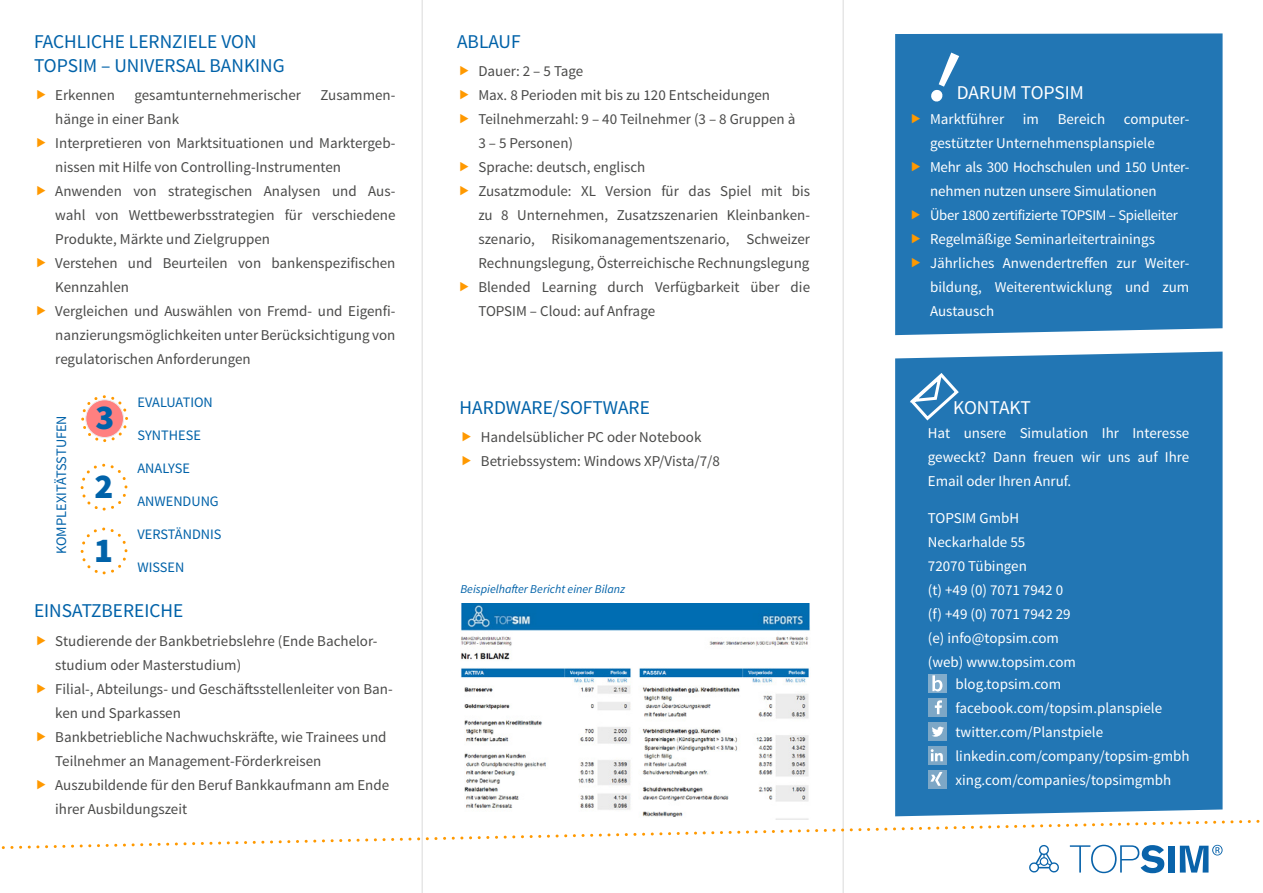
<style>
.page{position:relative;width:1263px;height:893px;background:#fff}
.page>*{position:absolute;margin:0;border:0;box-sizing:border-box;transform-origin:0 0}
.t1{font:900 34.95px/68.7px "Source Sans Pro";color:#0062a9}
.t2{font:19.5px/23.4px "Source Sans Pro";color:#0062a9}
.t3{font:19.5px "Source Sans Pro";color:#fff}
.t4{font:15px/24px "Source Sans Pro";color:#4a4a49}
.t5{font:15px/24px "Source Sans Pro";color:#fff}
.t6{font:14.7px "Source Sans Pro";letter-spacing:-.02em;color:#fff}
.t7{font:14.4px "Source Sans Pro";color:#0062a9}
.t8{font:italic 12px "Source Sans Pro";color:#0062a9}
</style>
<div class="page">
<hr style="left:422px;top:0;width:1px;height:893px;background:#dadada">
<hr style="left:843px;top:0;width:1px;height:893px;background:#dadada">
<svg style="left:1px;top:818px;width:1259px;height:36px"></svg>
<img style="left:460px;top:603px;width:350px;height:216px">
<div style="left:86px;top:400px;width:37px;height:37px;background:#ff8080;border-radius:50%"></div>
<div style="left:86px;top:400px;width:38px;height:38px;border:1px solid #dadada;border-radius:50%"></div>
<div style="left:81px;top:395px;width:47px;height:47px;border:3px dashed #f90;border-radius:50%"></div>
<div style="left:81px;top:464px;width:46px;height:47px;border:3px dashed #f90;border-radius:50%"></div>
<div style="left:81px;top:527px;width:46px;height:47px;border:3px dashed #f90;border-radius:50%"></div>
<div style="left:895px;top:33px;width:327px;height:302px;background:#2276b4"></div>
<div style="left:895px;top:352px;width:327px;height:464px;background:#2276b4"></div>
<svg style="left:905px;top:369px;width:56px;height:54px;background:#478dc0"></svg>
<div style="left:928px;top:698px;width:18px;height:18px;background:#7da7c6"></div>
<svg style="left:935px;top:700px;width:7px;height:14px"></svg>
<div style="left:928px;top:722px;width:18px;height:18px;background:#7da7c6"></div>
<svg style="left:932px;top:727px;width:12px;height:10px"></svg>
<svg style="left:928px;top:746px;width:18px;height:18px"></svg>
<svg style="left:931px;top:749px;width:12px;height:12px"></svg>
<div style="left:928px;top:770px;width:18px;height:18px;background:#7da7c6"></div>
<svg style="left:930px;top:772px;width:12px;height:14px"></svg>
<div style="left:928px;top:674px;width:18px;height:18px;background:#82accb"></div>
<svg style="left:932px;top:675px;width:10px;height:16px"></svg>
<svg style="left:1070px;top:845px;width:94px;height:28px"></svg>
<div style="left:1168px;top:846px;width:6px;height:26px;background:#0963aa"></div>
<svg style="left:1180px;top:845px;width:42px;height:27px"></svg>
<svg style="left:1028px;top:844px;width:32px;height:29px"></svg>
<svg style="left:912px;top:114px;width:8px;height:9px"></svg>
<svg style="left:912px;top:162px;width:8px;height:9px"></svg>
<svg style="left:912px;top:210px;width:8px;height:9px"></svg>
<svg style="left:912px;top:234px;width:8px;height:9px"></svg>
<svg style="left:912px;top:258px;width:8px;height:9px"></svg>
<div style="left:929px;top:52px;width:31px;height:51px;background:#2276b4"></div>
<h2 class="t2" style="left:34px;top:31px;width:252px">FACHLICHE LERNZIELE VON<br>TOPSIM – UNIVERSAL BANKING</h2>
<p class="t4" style="left:55px;top:83px;width:61px">Erkennen</p>
<p class="t4" style="left:134px;top:83px;width:168px">gesamtunternehmerischer</p>
<p class="t4" style="left:320px;top:83px;width:76px">Zusammen-</p>
<p class="t4" style="left:55px;top:107px;width:342px">hänge in einer Bank<br>Interpretieren von Marktsituationen und Marktergeb&shy;nissen mit Hilfe von Controlling-Instrumenten Anwenden von strategischen Analysen und Aus&shy;wahl von Wettbewerbsstrategien für verschiedene Produkte, Märkte und Zielgruppen<br>Verstehen und Beurteilen von bankenspezifischen Kennzahlen<br>Vergleichen und Auswählen von Fremd- und Eigenfi&shy;nanzierungsmöglichkeiten unter Berücksichtigung von regulatorischen Anforderungen</p>
<p class="t7" style="left:52px;top:554px;width:140px;rotate:-90deg">KOMPLEXITÄTSSTUFEN</p>
<h1 class="t1" style="left:95px;top:385px;width:21px">3<br>2</h1>
<h1 class="t1" style="left:94px;top:517px;width:20px">1</h1>
<p class="t7" style="left:138px;top:393px;width:77px">EVALUATION</p>
<p class="t7" style="left:138px;top:426px;width:65px">SYNTHESE</p>
<p class="t7" style="left:138px;top:459px;width:54px">ANALYSE</p>
<p class="t7" style="left:138px;top:492px;width:83px">ANWENDUNG</p>
<p class="t7" style="left:138px;top:525px;width:85px">VERSTÄNDNIS</p>
<p class="t7" style="left:138px;top:558px;width:48px">WISSEN</p>
<h2 class="t2" style="left:34px;top:599px;width:151px">EINSATZBEREICHE</h2>
<p class="t4" style="left:55px;top:629px;width:339px">Studierende der Bankbetriebslehre (Ende Bachelor&shy;studium oder Masterstudium)<br>Filial-, Abteilungs- und Geschäftsstellenleiter von Ban&shy;ken und Sparkassen<br>Bankbetriebliche Nachwuchskräfte, wie Trainees und Teilnehmer an Management-Förderkreisen Auszubildende für den Beruf Bankkaufmann am Ende ihrer Ausbildungszeit</p>
<h2 class="t2" style="left:457px;top:30px;width:65px">ABLAUF</h2>
<p class="t4" style="left:478px;top:60px;width:333px">Dauer: 2 – 5 Tage<br>Max. 8 Perioden mit bis zu 120 Entscheidungen Teilnehmerzahl: 9 – 40 Teilnehmer (3 – 8 Gruppen à<br>3 – 5 Personen)<br>Sprache: deutsch, englisch<br>Zusatzmodule: XL Version für das Spiel mit bis zu 8 Unternehmen, Zusatzszenarien Kleinbanken&shy;szenario, Risikomanagementszenario, Schweizer Rechnungslegung, Österreichische Rechnungslegung Blended Learning durch Verfügbarkeit über die TOPSIM – Cloud: auf Anfrage</p>
<h2 class="t2" style="left:460px;top:396px;width:192px">HARDWARE/SOFTWARE</h2>
<p class="t4" style="left:481px;top:425px;width:241px">Handelsüblicher PC oder Notebook<br>Betriebssystem: Windows XP/Vista/7/8</p>
<p class="t8" style="left:460px;top:582px;width:166px">Beispielhafter Bericht einer Bilanz</p>
<h2 class="t3" style="left:957px;top:80px;width:129px">DARUM TOPSIM</h2>
<p class="t5" style="left:930px;top:107px;width:261px">Marktführer im Bereich computer&shy;gestützter Unternehmensplanspiele<br>Mehr als 300 Hochschulen und 150 Unter&shy;nehmen nutzen unsere Simulationen</p>
<p class="t6" style="left:930px;top:206px;width:249px">Über 1800 zertifizierte TOPSIM – Spielleiter</p>
<p class="t5" style="left:930px;top:227px;width:261px">Regelmäßige Seminarleitertrainings<br>Jährliches Anwendertreffen zur Weiter&shy;bildung, Weiterentwicklung und zum<br>Austausch</p>
<h2 class="t3" style="left:953px;top:395px;width:79px">KONTAKT</h2>
<p class="t5" style="left:928px;top:421px;width:263px;text-align:justify">Hat unsere Simulation Ihr Interesse geweckt? Dann freuen wir uns auf Ihre Email oder Ihren Anruf.</p>
<p class="t5" style="left:928px;top:506px;width:150px">TOPSIM GmbH<br>Neckarhalde 55<br>72070 Tübingen<br>(t) +49 (0) 7071 7942 0 (f) +49 (0) 7071 7942 29 (e) info@topsim.com (web) www.topsim.com</p>
<p class="t5" style="left:955px;top:672px;width:236px">blog.topsim.com facebook.com/topsim.planspiele twitter.com/Planstpiele linkedin.com/company/topsim-gmbh xing.com/companies/topsimgmbh</p>
</div>
